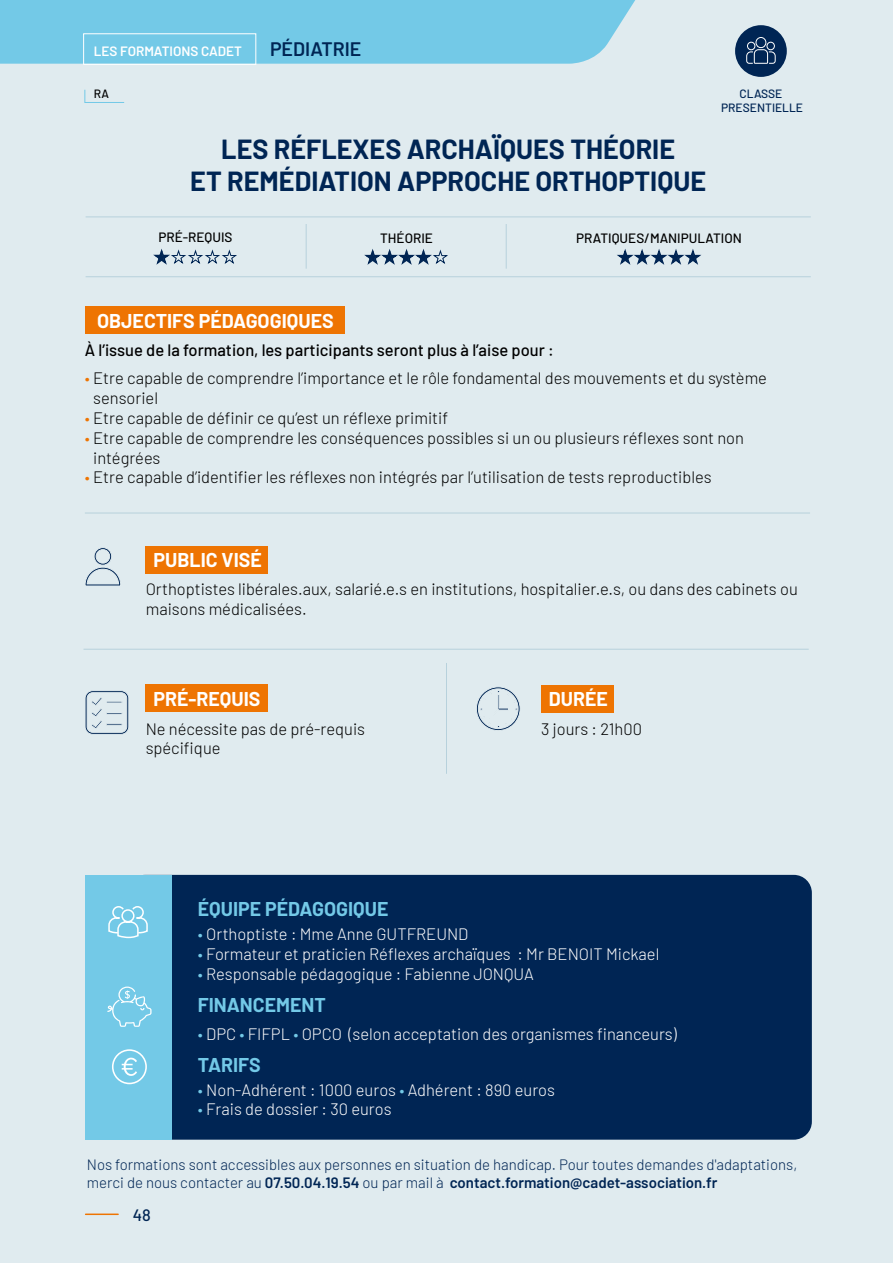
<style>
.page{position:relative;width:893px;height:1263px;background:#e0ebef}
.page>*{position:absolute;margin:0;border:0;box-sizing:border-box;transform-origin:0 0}
.t1{font:700 27px/32.4px "Barlow";color:#002554;text-align:center}
.t2{font:700 19.5px "Barlow";color:#fff}
.t3{font:700 19.5px "Barlow";color:#73c9e7}
.t4{font:600 19.5px "Barlow";color:#002554}
.t5{font:300 16.5px/19.8px "Barlow";color:#000}
.t6{font:300 16.5px "Barlow";color:#fff}
.t7{font:500 16.5px "Barlow";color:#000}
.t8{font:500 16.5px "Barlow";color:#002554}
.t9{font:300 15px/18px "Barlow";color:#002554}
.t10{font:500 13.5px "Barlow";color:#000}
.t11{font:600 13.5px "Barlow";color:#fff}
.t12{font:500 12px/13.5px "Barlow";color:#002554;text-align:center}
.t13{font:500 12px "Barlow";color:#000}
.s1{color:#ee7402}
.s2{color:#73c9e7}
.s3{font-weight:600}
</style>
<div class="page">
<hr style="left:86px;top:1213px;width:32px;height:2px;background:#ee7402">
<div style="left:0;top:0;width:635px;height:64px;background:#73c9e7"></div>
<div style="left:127px;top:875px;width:685px;height:265px;background:#002554;border-radius:18px"></div>
<div style="left:85px;top:875px;width:86px;height:265px;background:#73c9e7"></div>
<div style="left:85px;top:307px;width:260px;height:27px;background:#ee7402"></div>
<div style="left:146px;top:684px;width:122px;height:27px;background:#ee7402"></div>
<div style="left:542px;top:685px;width:72px;height:27px;background:#ee7402"></div>
<div style="left:146px;top:546px;width:122px;height:27px;background:#ee7402"></div>
<svg style="left:108px;top:906px;width:40px;height:33px"></svg>
<hr style="left:86px;top:276px;width:725px;height:1px;background:#b7d1dc">
<hr style="left:84px;top:649px;width:725px;height:1px;background:#b7d1dc">
<hr style="left:85px;top:513px;width:725px;height:1px;background:#b7d1dc">
<hr style="left:86px;top:216px;width:725px;height:1px;background:#b7d1dc">
<svg style="left:85px;top:690px;width:44px;height:45px"></svg>
<svg style="left:85px;top:547px;width:36px;height:39px"></svg>
<svg style="left:476px;top:687px;width:44px;height:44px"></svg>
<hr style="left:306px;top:224px;width:1px;height:45px;background:#b7d1dc">
<hr style="left:506px;top:224px;width:1px;height:45px;background:#b7d1dc">
<div style="left:83px;top:33px;width:173px;height:32px;border:1px solid #fff"></div>
<hr style="left:446px;top:663px;width:1px;height:111px;background:#b7d1dc">
<svg style="left:84px;top:89px;width:41px;height:14px"></svg>
<div style="left:735px;top:25px;width:52px;height:52px;background:#002554;border-radius:50%"></div>
<svg style="left:746px;top:37px;width:30px;height:27px"></svg>
<svg style="left:107px;top:986px;width:45px;height:41px"></svg>
<svg style="left:112px;top:1049px;width:35px;height:35px"></svg>
<p class="t11" style="left:94px;top:41px;width:150px">LES FORMATIONS CADET</p>
<p class="t4" style="left:270px;top:34px;width:93px">PÉDIATRIE</p>
<p class="t13" style="left:94px;top:85px;width:17px">RA</p>
<p class="t12" style="left:721px;top:86px;width:83px">CLASSE<br>PRESENTIELLE</p>
<h1 class="t1" style="left:190px;top:130px;width:517px">LES RÉFLEXES ARCHAÏQUES THÉORIE<br>ET REMÉDIATION APPROCHE ORTHOPTIQUE</h1>
<p class="t10" style="left:158px;top:228px;width:76px">PRÉ-REQUIS</p>
<p class="t10" style="left:380px;top:228px;width:54px">THÉORIE</p>
<p class="t10" style="left:576px;top:228px;width:167px">PRATIQUES/MANIPULATION</p>
<p class="t2" style="left:97px;top:306px;width:238px">OBJECTIFS PÉDAGOGIQUES</p>
<p class="t7" style="left:85px;top:338px;width:470px">À l’issue de la formation, les participants seront plus à l’aise pour :</p>
<p class="t5" style="left:93px;top:367px;width:675px;text-indent:-8px"><span class="s1">•</span> Etre capable de comprendre l’importance et le rôle fondamental des mouvements et du système sensoriel</p>
<p class="t5" style="left:85px;top:407px;width:365px"><span class="s1">•</span> Etre capable de définir ce qu’est un réflexe primitif</p>
<p class="t5" style="left:93px;top:427px;width:652px;text-indent:-8px"><span class="s1">•</span> Etre capable de comprendre les conséquences possibles si un ou plusieurs réflexes sont non intégrées</p>
<p class="t5" style="left:85px;top:466px;width:628px"><span class="s1">•</span> Etre capable d’identifier les réflexes non intégrés par l’utilisation de tests reproductibles</p>
<p class="t2" style="left:154px;top:546px;width:110px">PUBLIC VISÉ</p>
<p class="t5" style="left:146px;top:578px;width:654px">Orthoptistes libérales.aux, salarié.e.s en institutions, hospitalier.e.s, ou dans des cabinets ou maisons médicalisées.</p>
<p class="t2" style="left:154px;top:685px;width:108px">PRÉ-REQUIS</p>
<p class="t5" style="left:146px;top:717px;width:221px">Ne nécessite pas de pré-requis spécifique</p>
<p class="t2" style="left:549px;top:685px;width:61px">DURÉE</p>
<p class="t5" style="left:541px;top:717px;width:102px">3 jours : 21h00</p>
<p class="t3" style="left:198px;top:895px;width:192px">ÉQUIPE PÉDAGOGIQUE</p>
<p class="t6" style="left:198px;top:923px;width:272px"><span class="s2">•</span> Orthoptiste : Mme Anne GUTFREUND</p>
<p class="t6" style="left:198px;top:942px;width:463px"><span class="s2">•</span> Formateur et praticien Réflexes archaïques : Mr BENOIT Mickael</p>
<p class="t6" style="left:198px;top:962px;width:338px"><span class="s2">•</span> Responsable pédagogique : Fabienne JONQUA</p>
<p class="t3" style="left:198px;top:990px;width:130px">FINANCEMENT</p>
<p class="t6" style="left:198px;top:1022px;width:480px"><span class="s2">•</span> DPC <span class="s2">•</span> FIFPL <span class="s2">•</span> OPCO (selon acceptation des organismes financeurs)</p>
<p class="t3" style="left:198px;top:1050px;width:64px">TARIFS</p>
<p class="t6" style="left:198px;top:1078px;width:359px"><span class="s2">•</span> Non-Adhérent : 1000 euros <span class="s2">•</span> Adhérent : 890 euros</p>
<p class="t6" style="left:198px;top:1097px;width:195px"><span class="s2">•</span> Frais de dossier : 30 euros</p>
<p class="t9" style="left:87px;top:1154px;width:712px">Nos formations sont accessibles aux personnes en situation de handicap. Pour toutes demandes d'adaptations, merci de nous contacter au <span class="s3">07.50.04.19.54</span> ou par mail à <span class="s3">contact.formation@cadet-association.fr</span></p>
<p class="t8" style="left:133px;top:1203px;width:20px">48</p>
</div>
